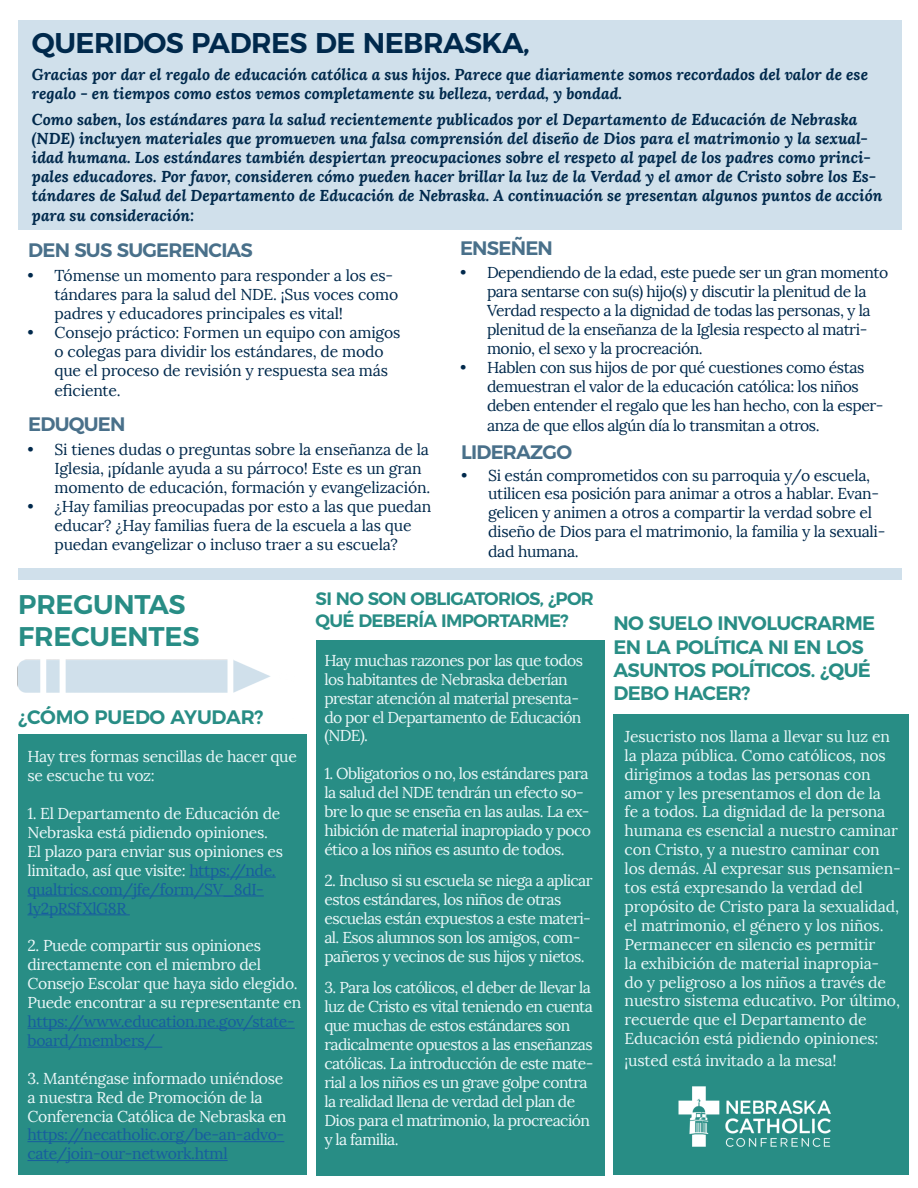
<style>
.page{position:relative;width:918px;height:1188px;background:#fff}
.page>*{position:absolute;margin:0;border:0;box-sizing:border-box;transform-origin:0 0}
.t1{font:600 28.5px "Montserrat";letter-spacing:-.02em;color:#00294c}
.t2{font:600 27px "Montserrat";letter-spacing:-.01em;color:#288d85}
.t3{font:600 19.5px/23.4px "Montserrat";letter-spacing:-.03em;color:#288d85}
.t4{font:600 19.5px "Montserrat";letter-spacing:-.04em;color:#49708a}
.t5{font:600 19.5px "Montserrat";letter-spacing:-.01em;color:#288d85}
.t6{font:600 18px/21.6px "Montserrat";letter-spacing:-.04em;color:#288d85}
.t7{font:15.75px/19.2px "Lora";letter-spacing:-.02em;color:#00294c}
.t8{font:15.75px/18.9px "Lora";letter-spacing:-.02em;color:#ebf7f8}
.t9{font:15.75px/18.9px "Lora";letter-spacing:-.04em;color:#ebf7f8}
.t10{font:italic 700 15.75px/19px "Lora";color:#00294c}
.s1{color:#175d9e}
</style>
<div class="page">
<div style="left:18px;top:734px;width:289px;height:441px;background:#288d85"></div>
<hr style="left:189px;top:877px;width:87px;height:1px;background:#175d9e">
<hr style="left:27px;top:896px;width:237px;height:1px;background:#175d9e">
<hr style="left:27px;top:914px;width:103px;height:1px;background:#175d9e">
<hr style="left:27px;top:1028px;width:268px;height:1px;background:#175d9e">
<hr style="left:27px;top:1047px;width:135px;height:1px;background:#175d9e">
<hr style="left:27px;top:1141px;width:257px;height:1px;background:#175d9e">
<hr style="left:27px;top:1160px;width:201px;height:1px;background:#175d9e">
<div style="left:613px;top:715px;width:296px;height:460px;background:#288d85"></div>
<div style="left:316px;top:640px;width:288px;height:535px;background:#288d85"></div>
<img style="left:678px;top:1086px;width:153px;height:61px">
<div style="left:18px;top:20px;width:884px;height:210px;background:#d0e0eb"></div>
<div style="left:18px;top:569px;width:884px;height:11px;background:#d0e0eb"></div>
<img style="left:17px;top:659px;width:254px;height:34px">
<p class="t1" style="left:32px;top:20px;width:499px">QUERIDOS PADRES DE NEBRASKA,</p>
<p class="t10" style="left:32px;top:65px;width:838px">Gracias por dar el regalo de educación católica a sus hijos. Parece que diariamente somos recordados del valor de ese regalo - en tiempos como estos vemos completamente su belleza, verdad, y bondad.</p>
<p class="t10" style="left:32px;top:110px;width:852px">Como saben, los estándares para la salud recientemente publicados por el Departamento de Educación de Nebraska (NDE) incluyen materiales que promueven una falsa comprensión del diseño de Dios para el matrimonio y la sexual&shy;idad humana. Los estándares también despiertan preocupaciones sobre el respeto al papel de los padres como princi&shy;pales educadores. Por favor, consideren cómo pueden hacer brillar la luz de la Verdad y el amor de Cristo sobre los Es&shy;tándares de Salud del Departamento de Educación de Nebraska. A continuación se presentan algunos puntos de acción para su consideración:</p>
<p class="t4" style="left:28px;top:235px;width:226px">DEN SUS SUGERENCIAS</p>
<p class="t7" style="left:54px;top:266px;width:345px;text-indent:-27px">• Tómense un momento para responder a los es&shy;tándares para la salud del NDE. ¡Sus voces como padres y educadores principales es vital!</p>
<p class="t7" style="left:54px;top:323px;width:348px;text-indent:-27px">• Consejo práctico: Formen un equipo con amigos o colegas para dividir los estándares, de modo que el proceso de revisión y respuesta sea más eficiente.</p>
<p class="t4" style="left:28px;top:409px;width:99px">EDUQUEN</p>
<p class="t7" style="left:54px;top:440px;width:377px;text-indent:-27px">• Si tienes dudas o preguntas sobre la enseñanza de la<br>Iglesia, ¡pídanle ayuda a su párroco! Este es un gran momento de educación, formación y evangelización.</p>
<p class="t7" style="left:27px;top:497px;width:405px;text-align:center">• ¿Hay familias preocupadas por esto a las que puedan educar? ¿Hay familias fuera de la escuela a las que puedan evangelizar o incluso traer a su escuela?</p>
<p class="t4" style="left:460px;top:232px;width:94px">ENSEÑEN</p>
<p class="t7" style="left:487px;top:263px;width:403px;text-indent:-27px">• Dependiendo de la edad, este puede ser un gran momento para sentarse con su(s) hijo(s) y discutir la plenitud de la Verdad respecto a la dignidad de todas las personas, y la plenitud de la enseñanza de la Iglesia respecto al matri&shy;monio, el sexo y la procreación.</p>
<p class="t7" style="left:487px;top:358px;width:398px;text-indent:-27px">• Hablen con sus hijos de por qué cuestiones como éstas demuestran el valor de la educación católica: los niños deben entender el regalo que les han hecho, con la esper&shy;anza de que ellos algún día lo transmitan a otros.</p>
<p class="t7" style="left:488px;top:465px;width:399px;text-indent:-27px">• Si están comprometidos con su parroquia y/o escuela, utilicen esa posición para animar a otros a hablar. Evan&shy;gelicen y animen a otros a compartir la verdad sobre el diseño de Dios para el matrimonio, la familia y la sexuali&shy;dad humana.</p>
<p class="t4" style="left:461px;top:436px;width:112px">LIDERAZGO</p>
<p class="t2" style="left:18px;top:582px;width:169px">PREGUNTAS</p>
<p class="t2" style="left:18px;top:615px;width:183px">FRECUENTES</p>
<p class="t5" style="left:18px;top:702px;width:247px">¿CÓMO PUEDO AYUDAR?</p>
<p class="t8" style="left:27px;top:748px;width:271px">Hay tres formas sencillas de hacer que se escuche tu voz:</p>
<p class="t8" style="left:27px;top:804px;width:257px">1. El Departamento de Educación de<br>Nebraska está pidiendo opiniones.<br>El plazo para enviar sus opiniones es limitado, así que visite: <span class="s1">https://nde. qualtrics.com/jfe/form/SV_8dI-<br>1y2pRSfXlG8R</span></p>
<p class="t8" style="left:27px;top:937px;width:275px">2. Puede compartir sus opiniones directamente con el miembro del Consejo Escolar que haya sido elegido.<br>Puede encontrar a su representante en <span class="s1">https://www.education.ne.gov/state&shy;board/members/</span></p>
<p class="t8" style="left:27px;top:1069px;width:260px">3. Manténgase informado uniéndose a nuestra Red de Promoción de la Conferencia Católica de Nebraska en <span class="s1">https://necatholic.org/be-an-advo&shy;cate/join-our-network.html</span></p>
<p class="t6" style="left:316px;top:587px;width:280px">SI NO SON OBLIGATORIOS, ¿POR<br>QUÉ DEBERÍA IMPORTARME?</p>
<p class="t9" style="left:324px;top:651px;width:260px">Hay muchas razones por las que todos los habitantes de Nebraska deberían prestar atención al material presenta&shy;do por el Departamento de Educación (NDE).</p>
<p class="t9" style="left:324px;top:764px;width:268px">1. Obligatorios o no, los estándares para la salud del NDE tendrán un efecto so&shy;bre lo que se enseña en las aulas. La ex&shy;hibición de material inapropiado y poco ético a los niños es asunto de todos.</p>
<p class="t9" style="left:324px;top:871px;width:270px">2. Incluso si su escuela se niega a aplicar estos estándares, los niños de otras escuelas están expuestos a este materi&shy;al. Esos alumnos son los amigos, com&shy;pañeros y vecinos de sus hijos y nietos.</p>
<p class="t9" style="left:324px;top:978px;width:271px">3. Para los católicos, el deber de llevar la luz de Cristo es vital teniendo en cuenta que muchas de estos estándares son radicalmente opuestos a las enseñanzas católicas. La introducción de este mate&shy;rial a los niños es un grave golpe contra la realidad llena de verdad del plan de Dios para el matrimonio, la procreación y la familia.</p>
<p class="t3" style="left:613px;top:610px;width:263px">NO SUELO INVOLUCRARME<br>EN LA POLÍTICA NI EN LOS<br>ASUNTOS POLÍTICOS. ¿QUÉ<br>DEBO HACER?</p>
<p class="t8" style="left:625px;top:727px;width:278px">Jesucristo nos llama a llevar su luz en la plaza pública. Como católicos, nos dirigimos a todas las personas con amor y les presentamos el don de la<br>fe a todos. La dignidad de la persona humana es esencial a nuestro caminar con Cristo, y a nuestro caminar con los demás. Al expresar sus pensamien&shy;tos está expresando la verdad del propósito de Cristo para la sexualidad, el matrimonio, el género y los niños.<br>Permanecer en silencio es permitir<br>la exhibición de material inapropia&shy;do y peligroso a los niños a través de nuestro sistema educativo. Por último, recuerde que el Departamento de Educación está pidiendo opiniones:</p>
<p class="t8" style="left:625px;top:1051px;width:214px">¡usted está invitado a la mesa!</p>
</div>
